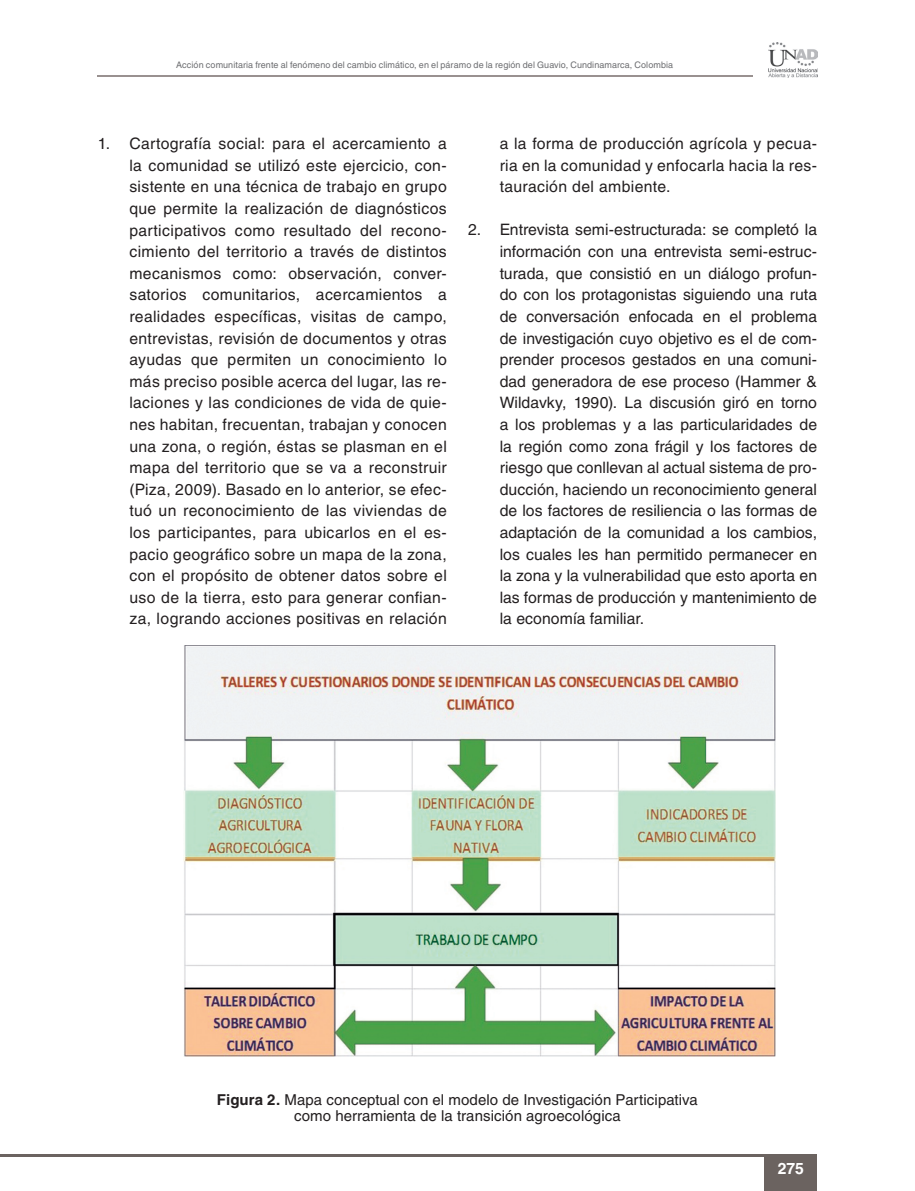
<style>
.page{position:relative;width:915px;height:1191px;background:#fff}
.page>*{position:absolute;margin:0;border:0;box-sizing:border-box;transform-origin:0 0}
.t1{font:15.75px/21.6px "Helvetica LT Std";letter-spacing:.02em;color:#231f20;text-align:justify}
.t2{font:700 15.75px "Helvetica LT Std";color:#fff}
.t3{font:15px/16.2px "Helvetica LT Std";letter-spacing:.005em;color:#231f20;text-align:center}
.t4{font:9px "Helvetica LT Std";letter-spacing:.01em;color:#6c6d70}
.s1{font-weight:700}
</style>
<div class="page">
<hr style="left:97px;top:76px;width:655px;height:1px;background:#999190">
<img style="left:768px;top:42px;width:48px;height:36px">
<img style="left:183px;top:646px;width:592px;height:410px">
<div style="left:764px;top:1154px;width:52px;height:37px;background:#6b6360"></div>
<hr style="left:0;top:1154px;width:814px;height:2px;background:#6b6360">
<p class="t4" style="left:176px;top:60px;width:498px">Acción comunitaria frente al fenómeno del cambio climático, en el páramo de la región del Guavio, Cundinamarca, Colombia</p>
<p class="t1" style="left:129px;top:133px;width:319px;text-indent:-32px">1. Cartografía social: para el acercamiento a la comunidad se utilizó este ejercicio, con&shy;sistente en una técnica de trabajo en grupo que permite la realización de diagnósticos participativos como resultado del recono&shy;cimiento del territorio a través de distintos mecanismos como: observación, conver&shy;satorios comunitarios, acercamientos a realidades específicas, visitas de campo, entrevistas, revisión de documentos y otras ayudas que permiten un conocimiento lo más preciso posible acerca del lugar, las re&shy;laciones y las condiciones de vida de quie&shy;nes habitan, frecuentan, trabajan y conocen una zona, o región, éstas se plasman en el mapa del territorio que se va a reconstruir (Piza, 2009). Basado en lo anterior, se efec&shy;tuó un reconocimiento de las viviendas de los participantes, para ubicarlos en el es&shy;pacio geográfico sobre un mapa de la zona, con el propósito de obtener datos sobre el uso de la tierra, esto para generar confian&shy;za, logrando acciones positivas en relación</p>
<p class="t1" style="left:499px;top:133px;width:319px">a la forma de producción agrícola y pecua&shy;ria en la comunidad y enfocarla hacia la res&shy;tauración del ambiente.</p>
<p class="t1" style="left:499px;top:219px;width:319px;text-indent:-32px">2. Entrevista semi-estructurada: se completó la información con una entrevista semi-estruc&shy;turada, que consistió en un diálogo profun&shy;do con los protagonistas siguiendo una ruta de conversación enfocada en el problema de investigación cuyo objetivo es el de com&shy;prender procesos gestados en una comuni&shy;dad generadora de ese proceso (Hammer &amp; Wildavky, 1990). La discusión giró en torno a los problemas y a las particularidades de la región como zona frágil y los factores de riesgo que conllevan al actual sistema de pro&shy;ducción, haciendo un reconocimiento general de los factores de resiliencia o las formas de adaptación de la comunidad a los cambios, los cuales les han permitido permanecer en la zona y la vulnerabilidad que esto aporta en las formas de producción y mantenimiento de la economía familiar.</p>
<p class="t3" style="left:217px;top:1091px;width:482px"><span class="s1">Figura 2.</span> Mapa conceptual con el modelo de Investigación Participativa como herramienta de la transición agroecológica</p>
<p class="t2" style="left:777px;top:1158px;width:28px">275</p>
</div>
